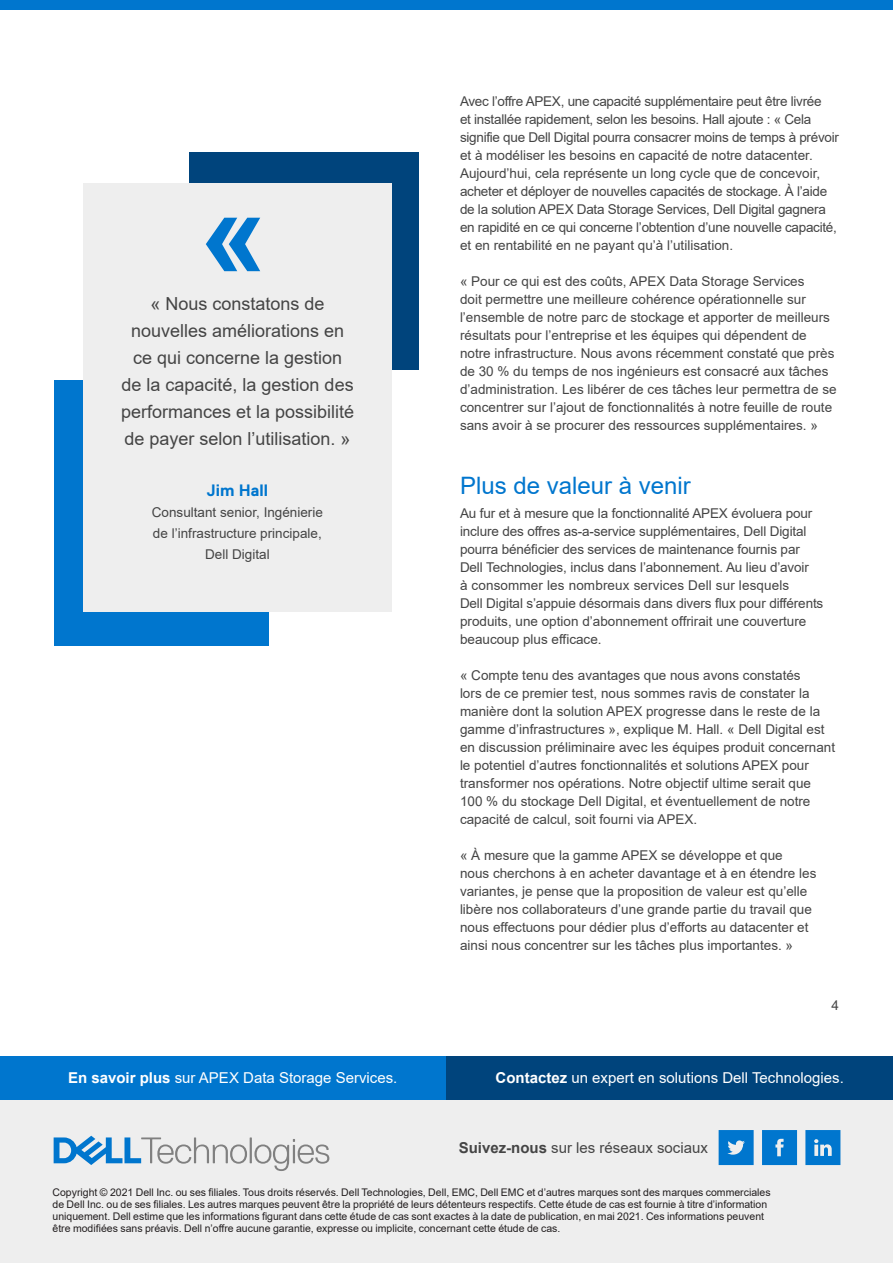
<style>
.page{position:relative;width:893px;height:1263px;background:#fff}
.page>*{position:absolute;margin:0;border:0;box-sizing:border-box;transform-origin:0 0}
.t1{font:700 120px "Arial";color:#0076ce}
.Paragraph-Header{font:24px "Arial";color:#0076ce}
.t2{font:18px/27px "Arial";color:#444;text-align:center}
.Quote_Name{font:700 16.5px "Dell Replica";color:#0076ce}
.CTA_call_out{font:15px "Arial";color:#fff}
.CTA_call_out-2{font:15px "Arial";color:#444}
.Paragraph{font:13.5px/18px "Arial";color:#444}
.Paragraph-2{font:13.5px/18px "Arial";letter-spacing:-.02em;color:#444}
.Quote_Title___Compan{font:13.5px/21px "Arial";color:#444;text-align:center}
.Page_Numbers{font:13.5px "Arial";color:#444}
.LAST_PAGE_Disclaimer{font:10.5px/12px "Arial";color:#231f20}
.s1{font-weight:700}
</style>
<div class="page">
<div style="left:0;top:0;width:893px;height:10px;background:#0076ce"></div>
<div style="left:189px;top:152px;width:229px;height:218px;background:#00447c"></div>
<div style="left:54px;top:380px;width:215px;height:266px;background:#0076ce"></div>
<div style="left:83px;top:184px;width:309px;height:428px;background:#eee"></div>
<div style="left:0;top:1099px;width:893px;height:164px;background:#eee"></div>
<div style="left:0;top:1056px;width:446px;height:43px;background:#0076ce"></div>
<div style="left:446px;top:1056px;width:447px;height:43px;background:#00447c"></div>
<svg style="left:762px;top:1130px;width:35px;height:35px"></svg>
<svg style="left:719px;top:1130px;width:35px;height:35px"></svg>
<svg style="left:805px;top:1130px;width:35px;height:35px"></svg>
<svg style="left:54px;top:1136px;width:275px;height:35px"></svg>
<p class="t1" style="left:200px;top:149px;width:68px">«</p>
<p class="t2" style="left:121px;top:290px;width:235px">« Nous constatons de nouvelles améliorations en ce qui concerne la gestion de la capacité, la gestion des performances et la possibilité de payer selon l’utilisation. »</p>
<p class="Quote_Name" style="left:207px;top:481px;width:63px">Jim Hall</p>
<p class="Quote_Title___Compan" style="left:152px;top:501px;width:173px">Consultant senior, Ingénierie de l’infrastructure principale,<br>Dell Digital</p>
<p class="Paragraph-2" style="left:460px;top:92px;width:380px">Avec l’offre APEX, une capacité supplémentaire peut être livrée<br>et installée rapidement, selon les besoins. Hall ajoute : « Cela signifie que Dell Digital pourra consacrer moins de temps à prévoir et à modéliser les besoins en capacité de notre datacenter.<br>Aujourd’hui, cela représente un long cycle que de concevoir, acheter et déployer de nouvelles capacités de stockage. À l’aide de la solution APEX Data Storage Services, Dell Digital gagnera en rapidité en ce qui concerne l’obtention d’une nouvelle capacité, et en rentabilité en ne payant qu’à l’utilisation.</p>
<p class="Paragraph" style="left:460px;top:272px;width:378px">« Pour ce qui est des coûts, APEX Data Storage Services<br>doit permettre une meilleure cohérence opérationnelle sur l’ensemble de notre parc de stockage et apporter de meilleurs résultats pour l’entreprise et les équipes qui dépendent de notre infrastructure. Nous avons récemment constaté que près de 30 % du temps de nos ingénieurs est consacré aux tâches d’administration. Les libérer de ces tâches leur permettra de se concentrer sur l’ajout de fonctionnalités à notre feuille de route sans avoir à se procurer des ressources supplémentaires. »</p>
<p class="Paragraph-Header" style="left:460px;top:469px;width:232px">Plus de valeur à venir</p>
<p class="Paragraph" style="left:460px;top:504px;width:365px">Au fur et à mesure que la fonctionnalité APEX évoluera pour inclure des offres as-a-service supplémentaires, Dell Digital pourra bénéficier des services de maintenance fournis par Dell Technologies, inclus dans l’abonnement. Au lieu d’avoir<br>à consommer les nombreux services Dell sur lesquels<br>Dell Digital s’appuie désormais dans divers flux pour différents produits, une option d’abonnement offrirait une couverture beaucoup plus efficace.</p>
<p class="Paragraph" style="left:460px;top:666px;width:377px">« Compte tenu des avantages que nous avons constatés<br>lors de ce premier test, nous sommes ravis de constater la manière dont la solution APEX progresse dans le reste de la gamme d’infrastructures », explique M. Hall. « Dell Digital est en discussion préliminaire avec les équipes produit concernant le potentiel d’autres fonctionnalités et solutions APEX pour transformer nos opérations. Notre objectif ultime serait que 100 % du stockage Dell Digital, et éventuellement de notre capacité de calcul, soit fourni via APEX.</p>
<p class="Paragraph" style="left:460px;top:846px;width:358px">« À mesure que la gamme APEX se développe et que<br>nous cherchons à en acheter davantage et à en étendre les variantes, je pense que la proposition de valeur est qu’elle libère nos collaborateurs d’une grande partie du travail que nous effectuons pour dédier plus d’efforts au datacenter et ainsi nous concentrer sur les tâches plus importantes. »</p>
<p class="Page_Numbers" style="left:831px;top:995px;width:9px">4</p>
<p class="CTA_call_out" style="left:68px;top:1067px;width:331px"><span class="s1">En savoir plus</span> sur APEX Data Storage Services.</p>
<p class="CTA_call_out" style="left:496px;top:1067px;width:350px"><span class="s1">Contactez</span> un expert en solutions Dell Technologies.</p>
<p class="CTA_call_out-2" style="left:459px;top:1137px;width:251px"><span class="s1">Suivez-nous</span> sur les réseaux sociaux</p>
<p class="LAST_PAGE_Disclaimer" style="left:53px;top:1186px;width:720px">Copyright © 2021 Dell Inc. ou ses filiales. Tous droits réservés. Dell Technologies, Dell, EMC, Dell EMC et d’autres marques sont des marques commerciales de Dell Inc. ou de ses filiales. Les autres marques peuvent être la propriété de leurs détenteurs respectifs. Cette étude de cas est fournie à titre d’information uniquement. Dell estime que les informations figurant dans cette étude de cas sont exactes à la date de publication, en mai 2021. Ces informations peuvent être modifiées sans préavis. Dell n’offre aucune garantie, expresse ou implicite, concernant cette étude de cas.</p>
</div>
